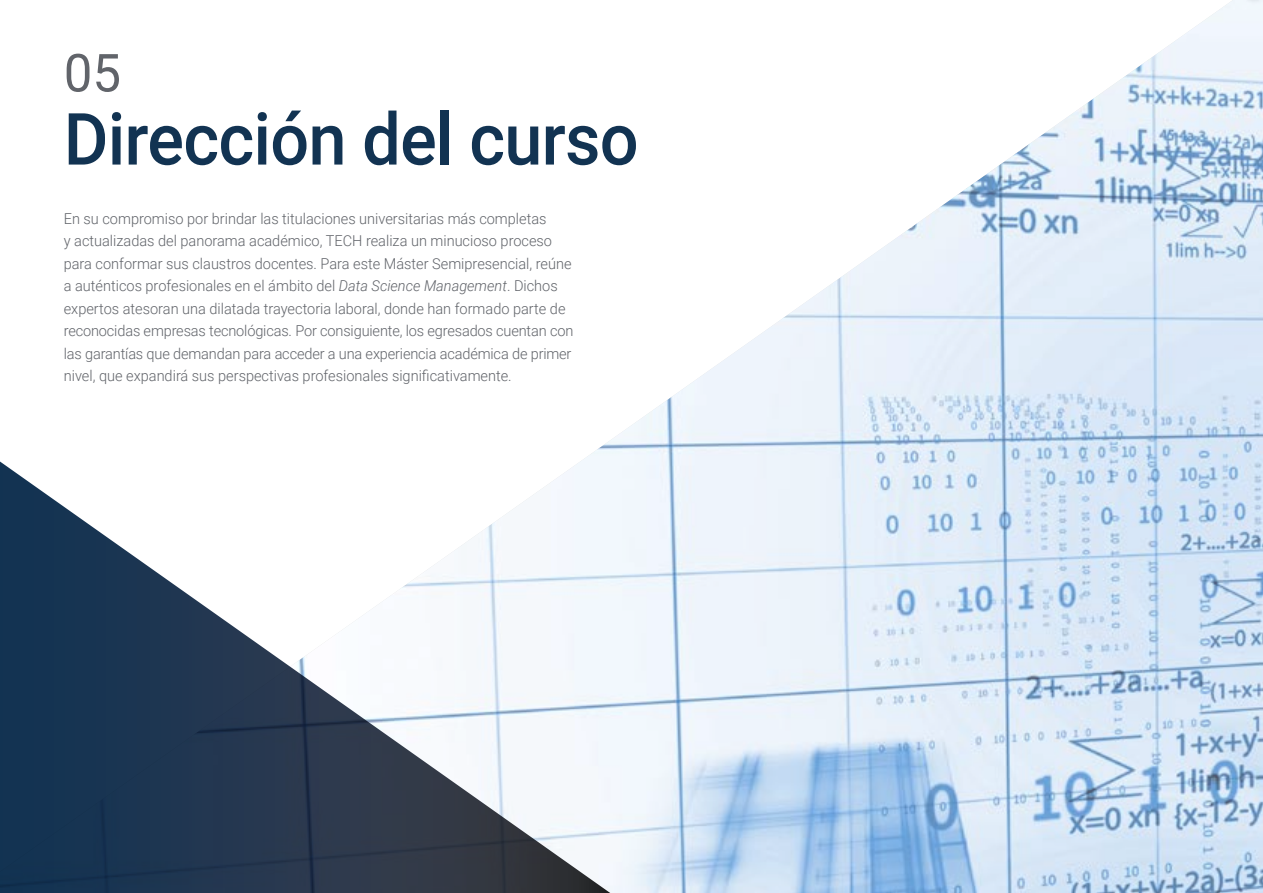
<style>
.page{position:relative;width:1263px;height:893px;background:#fff}
.page>*{position:absolute;margin:0;border:0;box-sizing:border-box;transform-origin:0 0}
.t1{font:500 72px "Roboto";letter-spacing:-.01em;color:#123352;scale:.95 1}
.t2{font:52.5px "Roboto";color:#61646a}
.t3{font:300 15px/22.5px "Roboto";color:#61646a}
.s1{font-style:italic}
</style>
<div class="page">
<img style="left:602px;top:0;width:661px;height:893px">
<svg style="left:0;top:446px;width:640px;height:447px"></svg>
<h2 class="t2" style="left:64px;top:36px;width:59px">05</h2>
<h1 class="t1" style="left:64px;top:89px;width:607px">Dirección del curso</h1>
<p class="t3" style="left:64px;top:207px;width:511px">En su compromiso por brindar las titulaciones universitarias más completas<br>y actualizadas del panorama académico, TECH realiza un minucioso proceso para conformar sus claustros docentes. Para este Máster Semipresencial, reúne a auténticos profesionales en el ámbito del <span class="s1">Data Science Management</span>. Dichos expertos atesoran una dilatada trayectoria laboral, donde han formado parte de reconocidas empresas tecnológicas. Por consiguiente, los egresados cuentan con las garantías que demandan para acceder a una experiencia académica de primer nivel, que expandirá sus perspectivas profesionales significativamente.</p>
</div>
